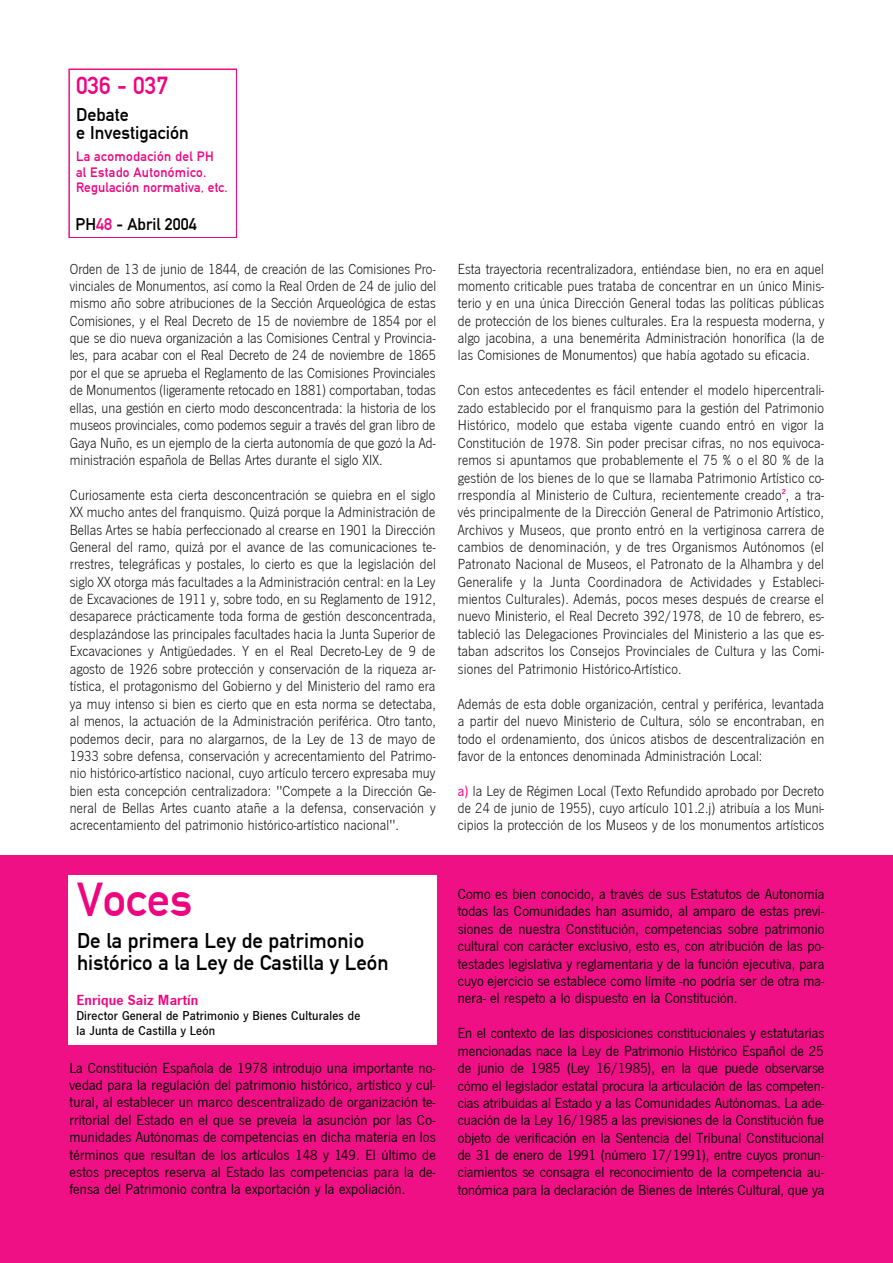
<style>
.page{position:relative;width:893px;height:1263px;background:#fff}
.page>*{position:absolute;margin:0;border:0;box-sizing:border-box;transform-origin:0 0}
.t1{font:46.5px "DIN Mittelschrift";color:#ef047f}
.t2{font:24.15px "DIN Mittelschrift";letter-spacing:-.005em;color:#ef047f}
.t3{font:20.85px/22.4px "DIN Mittelschrift";color:#000}
.t4{font:18px/18px "DIN Mittelschrift";color:#000}
.t5{font:16.5px "DIN Mittelschrift";color:#000}
.t6{font:15.15px/17.4px "News Got T Lig";letter-spacing:.005em;color:#000;text-align:justify}
.t7{font:15.15px/17.4px "News Got T";letter-spacing:.005em;color:#000;text-align:justify}
.t8{font:700 15.15px "News Got T Dem";letter-spacing:.005em;color:#ef047f}
.t9{font:13.35px/15.1px "News Got T Med";letter-spacing:.015em;color:#000}
.t10{font:13.35px/15.1px "DIN Mittelschrift";letter-spacing:.025em;color:#ef047f}
.s1{color:#ef047f}
.s2{font-family:"News Got T";color:#ef047f}
</style>
<div class="page">
<div style="left:0;top:855px;width:892px;height:408px;background:#f01085"></div>
<svg style="left:68px;top:69px;width:169px;height:169px"></svg>
<div style="left:68px;top:875px;width:369px;height:169px;background:#fff"></div>
<h2 class="t2" style="left:76px;top:72px;width:93px">036 - 037</h2>
<p class="t4" style="left:76px;top:106px;width:114px">Debate<br>e Investigación</p>
<p class="t10" style="left:76px;top:149px;width:153px">La acomodación del PH<br>al Estado Autonómico.<br>Regulación normativa, etc.</p>
<p class="t5" style="left:76px;top:215px;width:122px">PH<span class="s1">48</span> - Abril 2004</p>
<p class="t6" style="left:70px;top:260px;width:368px">Orden de 13 de junio de 1844, de creación de las Comisiones Pro&shy;vinciales de Monumentos, así como la Real Orden de 24 de julio del mismo año sobre atribuciones de la Sección Arqueológica de estas Comisiones, y el Real Decreto de 15 de noviembre de 1854 por el que se dio nueva organización a las Comisiones Central y Provincia&shy;les, para acabar con el Real Decreto de 24 de noviembre de 1865 por el que se aprueba el Reglamento de las Comisiones Provinciales de Monumentos (ligeramente retocado en 1881) comportaban, todas ellas, una gestión en cierto modo desconcentrada: la historia de los museos provinciales, como podemos seguir a través del gran libro de Gaya Nuño, es un ejemplo de la cierta autonomía de que gozó la Ad&shy;ministración española de Bellas Artes durante el siglo XIX.</p>
<p class="t6" style="left:70px;top:486px;width:368px">Curiosamente esta cierta desconcentración se quiebra en el siglo XX mucho antes del franquismo. Quizá porque la Administración de Bellas Artes se había perfeccionado al crearse en 1901 la Dirección General del ramo, quizá por el avance de las comunicaciones te&shy;rrestres, telegráficas y postales, lo cierto es que la legislación del siglo XX otorga más facultades a la Administración central: en la Ley de Excavaciones de 1911 y, sobre todo, en su Reglamento de 1912, desaparece prácticamente toda forma de gestión desconcentrada, desplazándose las principales facultades hacia la Junta Superior de Excavaciones y Antigüedades. Y en el Real Decreto-Ley de 9 de agosto de 1926 sobre protección y conservación de la riqueza ar&shy;tística, el protagonismo del Gobierno y del Ministerio del ramo era ya muy intenso si bien es cierto que en esta norma se detectaba, al menos, la actuación de la Administración periférica. Otro tanto, podemos decir, para no alargarnos, de la Ley de 13 de mayo de 1933 sobre defensa, conservación y acrecentamiento del Patrimo&shy;nio histórico-artístico nacional, cuyo artículo tercero expresaba muy bien esta concepción centralizadora: "Compete a la Dirección Ge&shy;neral de Bellas Artes cuanto atañe a la defensa, conservación y acrecentamiento del patrimonio histórico-artístico nacional".</p>
<h1 class="t1" style="left:77px;top:873px;width:117px">Voces</h1>
<h3 class="t3" style="left:77px;top:929px;width:313px">De la primera Ley de patrimonio histórico a la Ley de Castilla y León</h3>
<p class="t8" style="left:76px;top:991px;width:123px">Enrique Saiz Martín</p>
<p class="t9" style="left:76px;top:1008px;width:285px">Director General de Patrimonio y Bienes Culturales de la Junta de Castilla y León</p>
<p class="t7" style="left:69px;top:1059px;width:368px">La Constitución Española de 1978 introdujo una importante no&shy;vedad para la regulación del patrimonio histórico, artístico y cul&shy;tural, al establecer un marco descentralizado de organización te&shy;rritorial del Estado en el que se preveía la asunción por las Co&shy;munidades Autónomas de competencias en dicha materia en los términos que resultan de los artículos 148 y 149. El último de estos preceptos reserva al Estado las competencias para la de&shy;fensa del Patrimonio contra la exportación y la expoliación.</p>
<p class="t6" style="left:458px;top:260px;width:368px">Esta trayectoria recentralizadora, entiéndase bien, no era en aquel momento criticable pues trataba de concentrar en un único Minis&shy;terio y en una única Dirección General todas las políticas públicas de protección de los bienes culturales. Era la respuesta moderna, y algo jacobina, a una benemérita Administración honorífica (la de las Comisiones de Monumentos) que había agotado su eficacia.</p>
<p class="t6" style="left:458px;top:381px;width:368px">Con estos antecedentes es fácil entender el modelo hipercentrali&shy;zado establecido por el franquismo para la gestión del Patrimonio Histórico, modelo que estaba vigente cuando entró en vigor la Constitución de 1978. Sin poder precisar cifras, no nos equivoca&shy;remos si apuntamos que probablemente el 75 % o el 80 % de la gestión de los bienes de lo que se llamaba Patrimonio Artístico co&shy;rrespondía al Ministerio de Cultura, recientemente creado<sup>2</sup>, a tra&shy;vés principalmente de la Dirección General de Patrimonio Artístico, Archivos y Museos, que pronto entró en la vertiginosa carrera de cambios de denominación, y de tres Organismos Autónomos (el Patronato Nacional de Museos, el Patronato de la Alhambra y del Generalife y la Junta Coordinadora de Actividades y Estableci&shy;mientos Culturales). Además, pocos meses después de crearse el nuevo Ministerio, el Real Decreto 392/1978, de 10 de febrero, es&shy;tableció las Delegaciones Provinciales del Ministerio a las que es&shy;taban adscritos los Consejos Provinciales de Cultura y las Comi&shy;siones del Patrimonio Histórico-Artístico.</p>
<p class="t6" style="left:458px;top:694px;width:368px">Además de esta doble organización, central y periférica, levantada a partir del nuevo Ministerio de Cultura, sólo se encontraban, en todo el ordenamiento, dos únicos atisbos de descentralización en favor de la entonces denominada Administración Local:</p>
<p class="t6" style="left:458px;top:782px;width:368px"><span class="s2">a)</span> la Ley de Régimen Local (Texto Refundido aprobado por Decreto de 24 de junio de 1955), cuyo artículo 101.2.j) atribuía a los Muni&shy;cipios la protección de los Museos y de los monumentos artísticos</p>
<p class="t7" style="left:458px;top:885px;width:368px">Como es bien conocido, a través de sus Estatutos de Autonomía todas las Comunidades han asumido, al amparo de estas previ&shy;siones de nuestra Constitución, competencias sobre patrimonio cultural con carácter exclusivo, esto es, con atribución de las po&shy;testades legislativa y reglamentaria y de la función ejecutiva, para cuyo ejercicio se establece como límite -no podría ser de otra ma&shy;nera- el respeto a lo dispuesto en la Constitución.</p>
<p class="t7" style="left:458px;top:1024px;width:368px">En el contexto de las disposiciones constitucionales y estatutarias mencionadas nace la Ley de Patrimonio Histórico Español de 25 de junio de 1985 (Ley 16/1985), en la que puede observarse cómo el legislador estatal procura la articulación de las competen&shy;cias atribuidas al Estado y a las Comunidades Autónomas. La ade&shy;cuación de la Ley 16/1985 a las previsiones de la Constitución fue objeto de verificación en la Sentencia del Tribunal Constitucional de 31 de enero de 1991 (número 17/1991), entre cuyos pronun&shy;ciamientos se consagra el reconocimiento de la competencia au&shy;tonómica para la declaración de Bienes de Interés Cultural, que ya</p>
</div>
